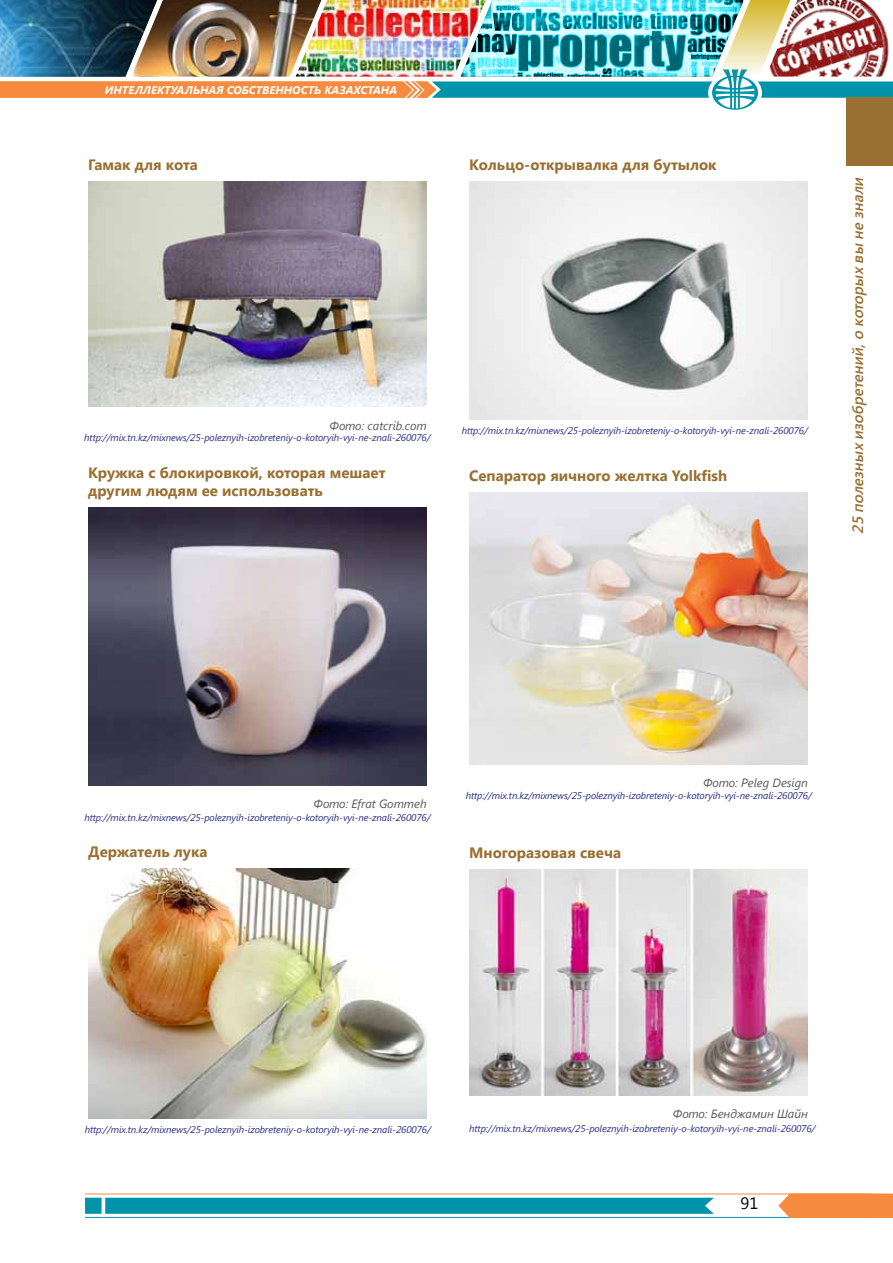
<style>
.page{position:relative;width:893px;height:1263px;background:#fff}
.page>*{position:absolute;margin:0;border:0;box-sizing:border-box;transform-origin:0 0}
.t1{font:16.5px "Segoe UI";color:#000}
.t2{font:700 15px/18px "Segoe UI";color:#996f32}
.t3{font:italic 600 15px "Segoe UI";color:#996f32}
.t4{font:italic 12px "Segoe UI";color:#58595b}
.t5{font:italic 700 11.1px "Segoe UI";color:#fff}
.t6{font:italic 9.75px "Segoe UI";letter-spacing:-.01em;color:#2b3087}
</style>
<div class="page">
<hr style="left:85px;top:1193px;width:786px;height:1px;background:#f68b3f">
<hr style="left:85px;top:1217px;width:786px;height:1px;background:#0094aa">
<svg style="left:778px;top:1193px;width:115px;height:25px;background:#f5914a"></svg>
<svg style="left:85px;top:1198px;width:629px;height:16px;background:#0596ab"></svg>
<hr style="left:102px;top:1196px;width:3px;height:21px;background:#fff">
<img style="left:0;top:0;width:893px;height:110px">
<img style="left:461px;top:0;width:282px;height:77px">
<img style="left:131px;top:0;width:196px;height:77px">
<div style="left:846px;top:98px;width:47px;height:68px;background:#996f32"></div>
<img style="left:88px;top:181px;width:339px;height:226px">
<img style="left:88px;top:508px;width:339px;height:277px">
<img style="left:88px;top:868px;width:339px;height:251px">
<img style="left:469px;top:181px;width:339px;height:239px">
<img style="left:469px;top:493px;width:339px;height:272px">
<img style="left:469px;top:869px;width:339px;height:227px">
<p class="t5" style="left:105px;top:82px;width:294px">ИНТЕЛЛЕКТУАЛЬНАЯ СОБСТВЕННОСТЬ КАЗАХСТАНА</p>
<h2 class="t2" style="left:88px;top:155px;width:111px">Гамак для кота</h2>
<h2 class="t2" style="left:469px;top:155px;width:249px">Кольцо-открывалка для бутылок</h2>
<p class="t4" style="left:330px;top:417px;width:99px">Фото: catcrib.com</p>
<h2 class="t2" style="left:88px;top:463px;width:299px">Кружка с блокировкой, которая мешает другим людям ее использовать</h2>
<p class="t6" style="left:84px;top:431px;width:348px">http://mix.tn.kz/mixnews/25-poleznyih-izobreteniy-o-kotoryih-vyi-ne-znali-260076/</p>
<p class="t6" style="left:462px;top:423px;width:348px">http://mix.tn.kz/mixnews/25-poleznyih-izobreteniy-o-kotoryih-vyi-ne-znali-260076/</p>
<h2 class="t2" style="left:469px;top:466px;width:259px">Сепаратор яичного желтка Yolkfish</h2>
<h2 class="t3" style="left:847px;top:534px;width:361px;rotate:-90deg">25 полезных изобретений,о которых вы не знали</h2>
<h2 class="t3" style="left:846px;top:336px;width:160px;rotate:-90deg">Из мира изобр тений</h2>
<p class="t4" style="left:314px;top:796px;width:115px">Фото: Efrat Gommeh</p>
<p class="t6" style="left:84px;top:810px;width:348px">http://mix.tn.kz/mixnews/25-poleznyih-izobreteniy-o-kotoryih-vyi-ne-znali-260076/</p>
<h2 class="t2" style="left:88px;top:842px;width:121px">Держатель лука</h2>
<p class="t4" style="left:703px;top:775px;width:106px">Фото: Peleg Design</p>
<p class="t6" style="left:466px;top:789px;width:348px">http://mix.tn.kz/mixnews/25-poleznyih-izobreteniy-o-kotoryih-vyi-ne-znali-260076/</p>
<h2 class="t2" style="left:469px;top:842px;width:153px">М ногоразовая свеча</h2>
<p class="t4" style="left:673px;top:1106px;width:137px">Фото: Бенджамин Шайн</p>
<p class="t6" style="left:85px;top:1122px;width:348px">http://mix.tn.kz/mixnews/25-poleznyih-izobreteniy-o-kotoryih-vyi-ne-znali-260076/</p>
<p class="t6" style="left:469px;top:1121px;width:348px">http://mix.tn.kz/mixnews/25-poleznyih-izobreteniy-o-kotoryih-vyi-ne-znali-260076/</p>
<h1 class="t1" style="left:741px;top:1192px;width:19px">91</h1>
</div>
